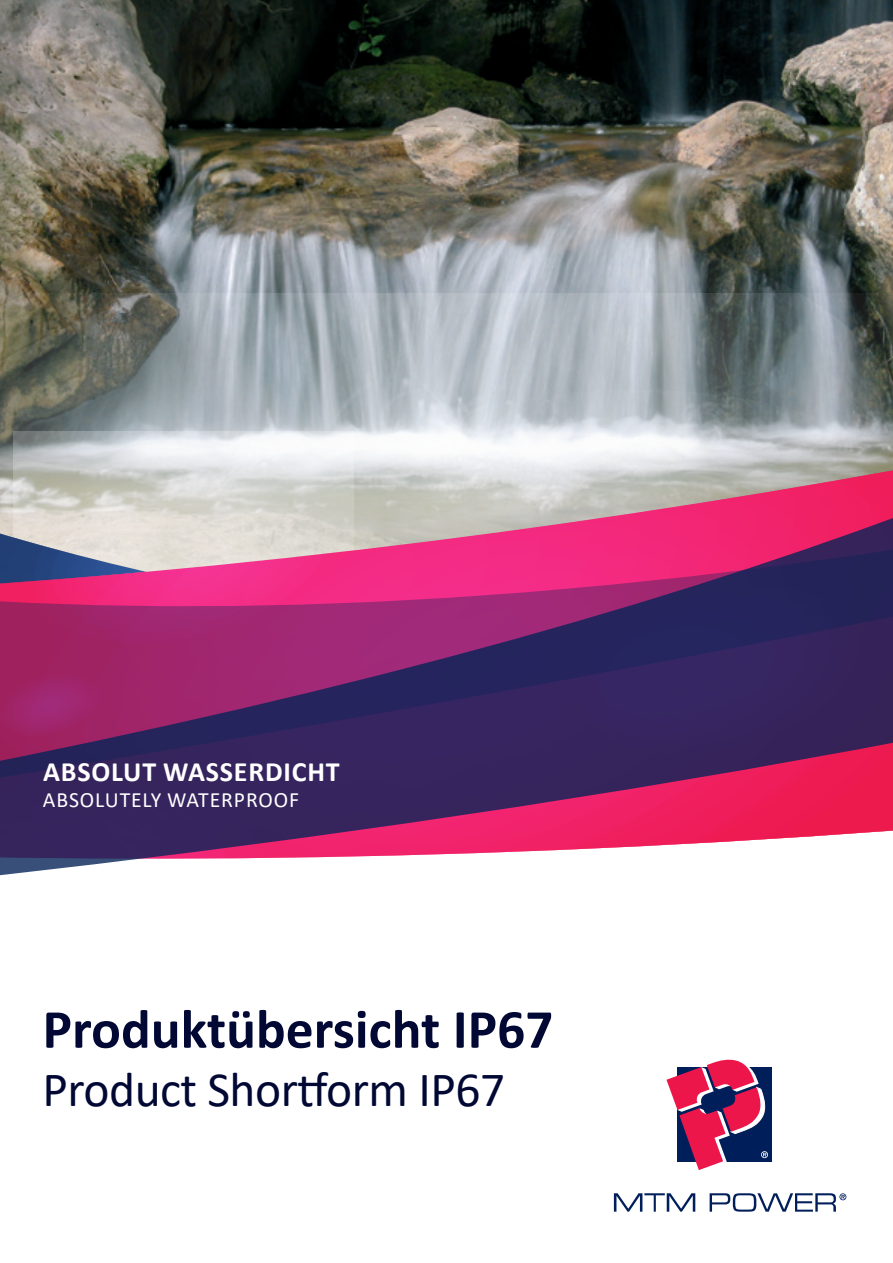
<style>
.page{position:relative;width:893px;height:1263px;background:#fff}
.page>*{position:absolute;margin:0;border:0;box-sizing:border-box;transform-origin:0 0}
.t1{font:700 55.5px "Calibri";color:#000833}
.t2{font:49.5px "Calibri";letter-spacing:-.01em;color:#000833}
.t3{font:700 28.05px "Calibri";letter-spacing:.03em;color:#fff}
.t4{font:21.75px "Calibri";letter-spacing:.04em;color:#fff}
</style>
<div class="page">
<img style="left:0;top:0;width:893px;height:1060px">
<svg style="left:614px;top:1193px;width:81px;height:19px"></svg>
<svg style="left:666px;top:1060px;width:106px;height:110px"></svg>
<svg style="left:710px;top:1193px;width:136px;height:19px"></svg>
<p class="t3" style="left:43px;top:752px;width:298px">ABSOLUT WASSERDICHT</p>
<p class="t4" style="left:43px;top:785px;width:258px">ABSOLUTELY WATERPROOF</p>
<h1 class="t1" style="left:43px;top:990px;width:512px">Produktübersicht IP67</h1>
<h2 class="t2" style="left:43px;top:1055px;width:464px">Product Shortform IP67</h2>
</div>
